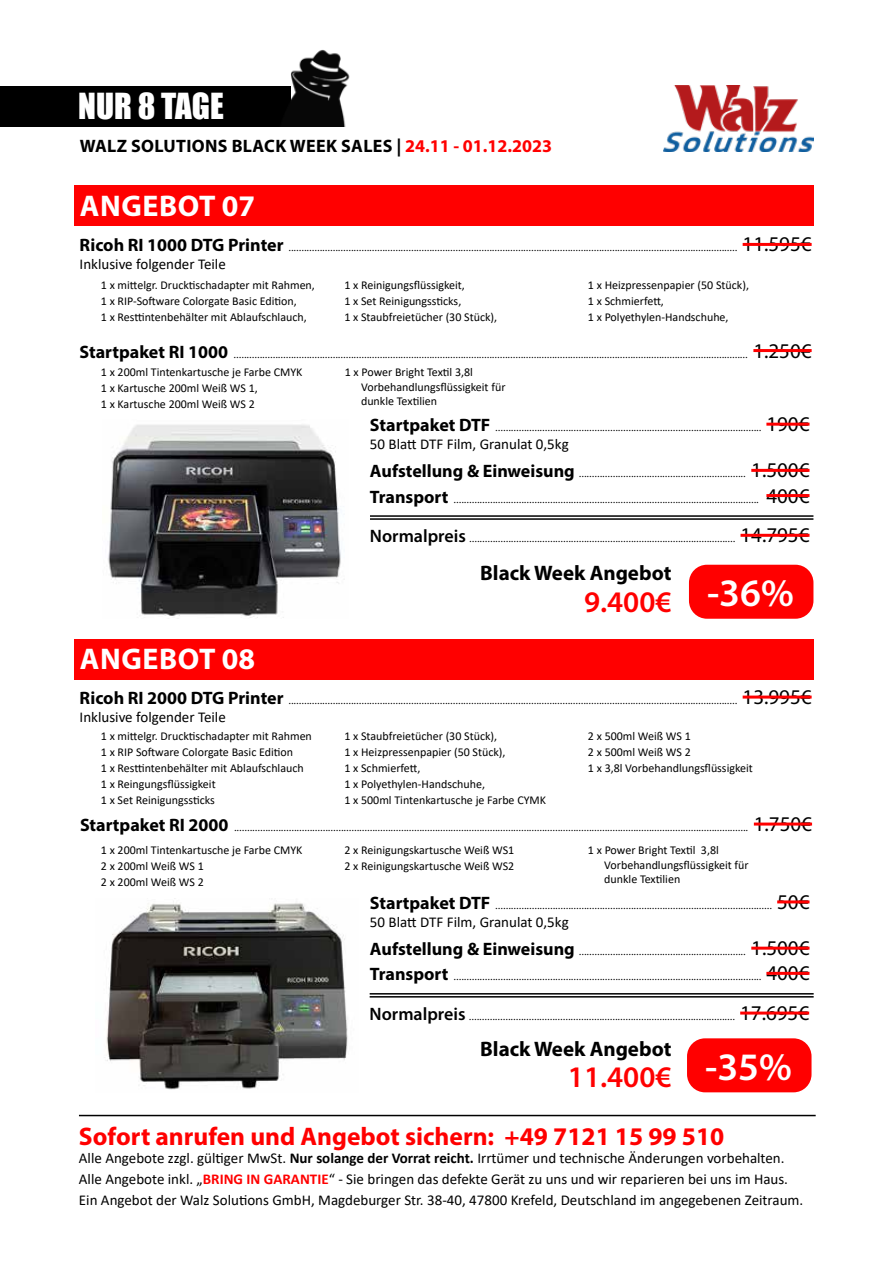
<style>
.page{position:relative;width:893px;height:1263px;background:#fff}
.page>*{position:absolute;margin:0;border:0;box-sizing:border-box;transform-origin:0 0}
.t1{font:600 39px "Myriad Pro";color:#fff}
.t2{font:33px "Impact";color:#fff}
.t3{font:700 30px "Myriad Pro";letter-spacing:.02em;color:#fff}
.t4{font:600 30px "Myriad Pro";color:#f00}
.t5{font:700 25.5px "Myriad Pro";color:#f00}
.t6{font:700 21px "Myriad Pro";color:#000}
.t7{font:700 18px "Myriad Pro";letter-spacing:.02em;color:#000}
.t8{font:300 15px/25.2px "Myriad Pro";color:#000}
.t9{font:15px/21px "Calibri";color:#000}
.t10{font:12px/15.9px "Calibri";color:#000}
.s1{color:#f00}
.s2{font-weight:700;font-size:18px}
.s3{font-weight:400;font-size:21px}
.s4{font-weight:600;font-size:18px}
.s5{font-weight:700}
.s6{font-weight:700;color:#f00}
</style>
<div class="page">
<img style="left:663px;top:86px;width:150px;height:66px">
<div style="left:0;top:86px;width:290px;height:40px;background:#000"></div>
<img style="left:290px;top:49px;width:60px;height:77px">
<hr style="left:79px;top:1115px;width:737px;height:1px;background:#000">
<img style="left:108px;top:424px;width:233px;height:194px">
<img style="left:106px;top:901px;width:242px;height:189px">
<div style="left:74px;top:185px;width:739px;height:41px;background:#f00"></div>
<div style="left:74px;top:639px;width:739px;height:40px;background:#f00"></div>
<hr style="left:743px;top:243px;width:69px;height:3px;background:#f00">
<hr style="left:370px;top:515px;width:443px;height:2px;background:#000">
<hr style="left:370px;top:518px;width:443px;height:2px;background:#000">
<hr style="left:740px;top:534px;width:69px;height:3px;background:#f00">
<hr style="left:743px;top:695px;width:69px;height:3px;background:#f00">
<hr style="left:753px;top:349px;width:59px;height:3px;background:#f00">
<hr style="left:766px;top:423px;width:43px;height:3px;background:#f00">
<hr style="left:751px;top:469px;width:58px;height:3px;background:#f00">
<hr style="left:766px;top:494px;width:43px;height:3px;background:#f00">
<hr style="left:754px;top:822px;width:58px;height:3px;background:#f00">
<hr style="left:777px;top:900px;width:32px;height:3px;background:#f00">
<hr style="left:751px;top:947px;width:58px;height:3px;background:#f00">
<hr style="left:766px;top:972px;width:43px;height:3px;background:#f00">
<hr style="left:370px;top:993px;width:444px;height:1px;background:#000">
<hr style="left:370px;top:996px;width:444px;height:1px;background:#000">
<hr style="left:740px;top:1011px;width:69px;height:3px;background:#f00">
<div style="left:689px;top:565px;width:124px;height:54px;background:#f00;border-radius:18px"></div>
<div style="left:687px;top:1038px;width:124px;height:54px;background:#f00;border-radius:18px"></div>
<h2 class="t2" style="left:78px;top:80px;width:147px">NUR 8 TAGE</h2>
<p class="t7" style="left:80px;top:134px;width:474px">WALZ SOLUTIONS BLACK WEEK SALES | <span class="s1">24.11 - 01.12.2023</span></p>
<h3 class="t3" style="left:80px;top:186px;width:177px">ANGEBOT 07</h3>
<p class="t8" style="left:80px;top:234px;width:734px"><span class="s2">Ricoh RI 1000 DTG Printer</span> ............................................................................................................................................................................ <span class="s3">11.595€</span></p>
<p class="t9" style="left:80px;top:254px;width:148px">Inklusive folgender Teile</p>
<p class="t10" style="left:101px;top:277px;width:216px">1 x mittelgr. Drucktischadapter mit Rahmen,<br>1 x RIP-Software Colorgate Basic Edition,<br>1 x Resttintenbehälter mit Ablaufschlauch,</p>
<p class="t10" style="left:344px;top:277px;width:154px">1 x Reinigungsflüssigkeit,<br>1 x Set Reinigungssticks,<br>1 x Staubfreietücher (30 Stück),</p>
<p class="t10" style="left:588px;top:277px;width:163px">1 x Heizpressenpapier (50 Stück),<br>1 x Schmierfett,<br>1 x Polyethylen-Handschuhe,</p>
<p class="t8" style="left:80px;top:340px;width:734px"><span class="s2">Startpaket RI 1000</span> ..................................................................................................................................................................................................... <span class="s3">1.250€</span></p>
<p class="t10" style="left:101px;top:364px;width:203px">1 x 200ml Tintenkartusche je Farbe CMYK<br>1 x Kartusche 200ml Weiß WS 1,<br>1 x Kartusche 200ml Weiß WS 2</p>
<p class="t10" style="left:361px;top:365px;width:146px;line-height:14.4px;text-indent:-16px">1 x Power Bright Textil 3,8l<br>Vorbehandlungsflüssigkeit für dunkle Textilien</p>
<p class="t8" style="left:370px;top:413px;width:441px"><span class="s2">Startpaket DTF</span> ...................................................................................................... <span class="s3">190€</span></p>
<p class="t9" style="left:370px;top:433px;width:200px">50 Blatt DTF Film, Granulat 0,5kg</p>
<p class="t8" style="left:370px;top:460px;width:441px"><span class="s2">Aufstellung &amp; Einweisung</span> ................................................................ <span class="s3">1.500€<br></span><span class="s2">Transport</span> ..................................................................................................................... <span class="s3">400€</span></p>
<p class="t8" style="left:370px;top:524px;width:441px"><span class="s4">Normalpreis</span> ...................................................................................................... <span class="s3">14.795€</span></p>
<h3 class="t3" style="left:80px;top:639px;width:177px">ANGEBOT 08</h3>
<h3 class="t6" style="left:480px;top:560px;width:193px">Black Week Angebot</h3>
<h3 class="t4" style="left:584px;top:583px;width:211px">9.400€ <sup>-36%</sup></h3>
<p class="t8" style="left:80px;top:686px;width:734px"><span class="s2">Ricoh RI 2000 DTG Printer</span> ............................................................................................................................................................................ <span class="s3">13.995€</span></p>
<p class="t9" style="left:80px;top:706px;width:148px">Inklusive folgender Teile</p>
<p class="t10" style="left:101px;top:728px;width:213px">1 x mittelgr. Drucktischadapter mit Rahmen 1 x RIP Software Colorgate Basic Edition<br>1 x Resttintenbehälter mit Ablaufschlauch 1 x Reingungsflüssigkeit<br>1 x Set Reinigungssticks</p>
<p class="t10" style="left:344px;top:728px;width:203px">1 x Staubfreietücher (30 Stück),<br>1 x Heizpressenpapier (50 Stück),<br>1 x Schmierfett,<br>1 x Polyethylen-Handschuhe,<br>1 x 500ml Tintenkartusche je Farbe CYMK</p>
<p class="t10" style="left:588px;top:728px;width:166px">2 x 500ml Weiß WS 1<br>2 x 500ml Weiß WS 2<br>1 x 3,8l Vorbehandlungsflüssigkeit</p>
<p class="t8" style="left:80px;top:813px;width:734px"><span class="s2">Startpaket RI 2000</span> ..................................................................................................................................................................................................... <span class="s3">1.750€</span></p>
<p class="t10" style="left:101px;top:842px;width:203px">1 x 200ml Tintenkartusche je Farbe CMYK<br>2 x 200ml Weiß WS 1<br>2 x 200ml Weiß WS 2</p>
<p class="t10" style="left:344px;top:842px;width:171px">2 x Reinigungskartusche Weiß WS1<br>2 x Reinigungskartusche Weiß WS2</p>
<p class="t10" style="left:604px;top:843px;width:146px;line-height:14.4px;text-indent:-16px">1 x Power Bright Textil 3,8l<br>Vorbehandlungsflüssigkeit für dunkle Textilien</p>
<p class="t8" style="left:370px;top:891px;width:441px"><span class="s2">Startpaket DTF</span> .......................................................................................................... <span class="s3">50€</span></p>
<p class="t9" style="left:370px;top:911px;width:200px">50 Blatt DTF Film, Granulat 0,5kg</p>
<p class="t8" style="left:370px;top:937px;width:441px"><span class="s2">Aufstellung &amp; Einweisung</span> ................................................................ <span class="s3">1.500€<br></span><span class="s2">Transport</span> ...................................................................................................................... <span class="s3">400€</span></p>
<p class="t8" style="left:370px;top:1002px;width:441px"><span class="s4">Normalpreis</span> ...................................................................................................... <span class="s3">17.695€</span></p>
<h3 class="t6" style="left:480px;top:1035px;width:193px">Black Week Angebot</h3>
<h3 class="t4" style="left:568px;top:1058px;width:105px">11.400€</h3>
<h1 class="t1" style="left:705px;top:1042px;width:88px">-35%</h1>
<h3 class="t5" style="left:79px;top:1120px;width:647px">Sofort anrufen und Angebot sichern: +49 7121 15 99 510</h3>
<p class="t9" style="left:79px;top:1147px;width:726px">Alle Angebote zzgl. gültiger MwSt. <span class="s5">Nur solange der Vorrat reicht.</span> Irrtü mer und technische Änderungen vorbehalten.<br>Alle Angebote inkl. „<span class="s6">BRING IN GARANTIE</span>“ - Sie bringen das defekte Gerät zu uns und wir reparieren bei uns im Haus.<br>Ein Angebot der Walz Solutions GmbH, Magdeburger Str. 38-40, 47800 Krefeld, Deutschland im angegebenen Zeitraum.</p>
</div>
